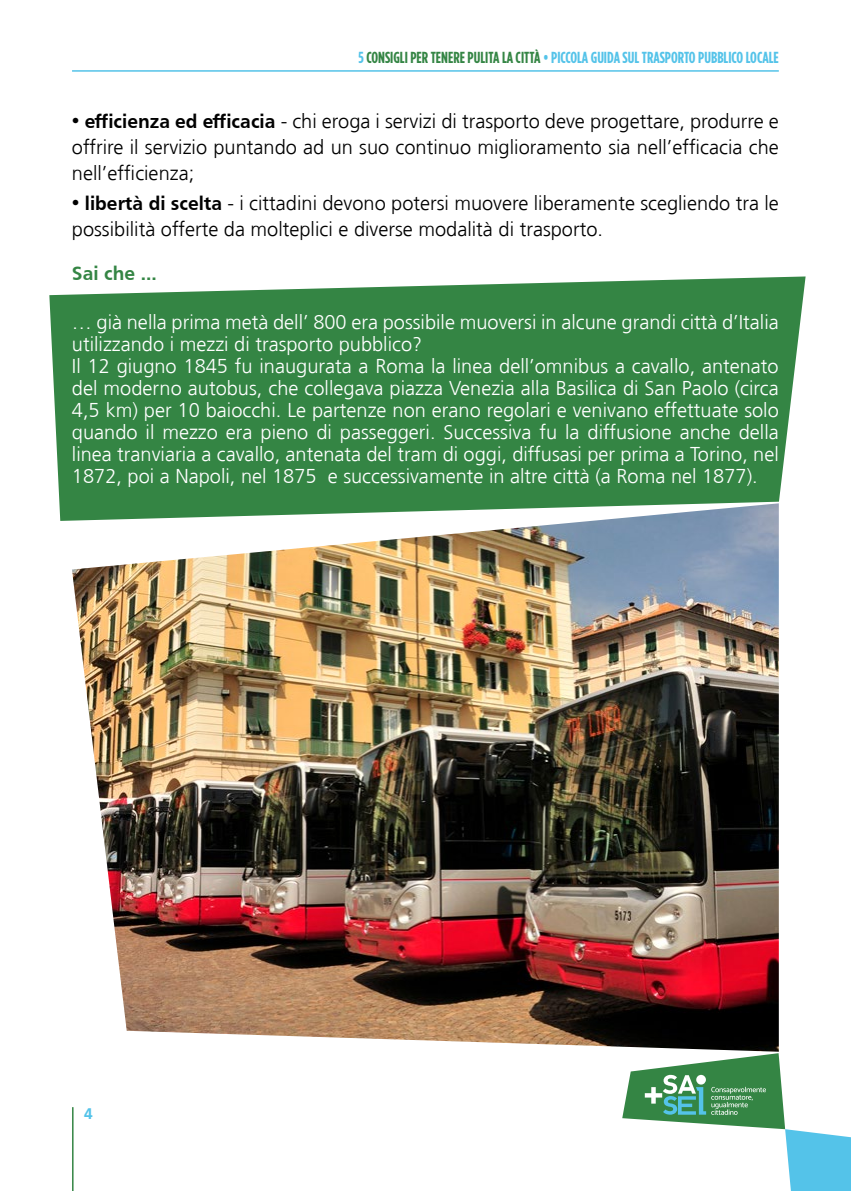
<style>
.page{position:relative;width:851px;height:1191px;background:#fff}
.page>*{position:absolute;margin:0;border:0;box-sizing:border-box;transform-origin:0 0}
.t1{font:300 20px/22px "Frutiger";color:#fff}
.t2{font:300 20px/26px "Frutiger";color:#000;text-align:justify}
.t3{font:700 20px "Frutiger";color:#348544}
.t4{font:700 16px "Gotham Condensed";color:#54c3e9}
.t5{font:700 16px "Frutiger";color:#54c3e9}
.s1{color:#348544}
.s2{font-family:"Apex New";font-weight:500}
.s3{font-weight:700}
</style>
<div class="page">
<svg style="left:49px;top:276px;width:756px;height:245px;background:#428d51"></svg>
<hr style="left:72px;top:1107px;width:2px;height:84px;background:#348544">
<hr style="left:72px;top:70px;width:706px;height:2px;background:#54c3e9">
<svg style="left:622px;top:1053px;width:228px;height:138px"></svg>
<img style="left:72px;top:503px;width:706px;height:548px">
<p class="t4" style="left:358px;top:48px;width:421px">5 <span class="s1">CONSIGLI PER TENERE PULITA LA CITTÀ</span> • PICCOLA GUIDA SUL TRASPORTO PUBBLICO LOCALE</p>
<p class="t2" style="left:72px;top:109px;width:708px"><span class="s2">•</span> <span class="s3">efficienza ed efficacia</span> - chi eroga i servizi di trasporto deve progettare, produrre e offrire il servizio puntando ad un suo continuo miglioramento sia nell’efficacia che nell’efficienza;</p>
<p class="t2" style="left:72px;top:191px;width:708px"><span class="s2">•</span> <span class="s3">libertà di scelta</span> - i cittadini devono potersi muovere liberamente scegliendo tra le possibilità offerte da molteplici e diverse modalità di trasporto.</p>
<p class="t3" style="left:72px;top:262px;width:86px">Sai che …</p>
<p class="t1" style="left:72px;top:311px;width:708px">… già nella prima metà dell’ 800 era possibile muoversi in alcune grandi città d’Italia utilizzando i mezzi di trasporto pubblico?<br>Il 12 giugno 1845 fu inaugurata a Roma la linea dell’omnibus a cavallo, antenato del moderno autobus, che collegava piazza Venezia alla Basilica di San Paolo (circa 4,5 km) per 10 baiocchi. Le partenze non erano regolari e venivano effettuate solo quando il mezzo era pieno di passeggeri. Successiva fu la diffusione anche della linea tranviaria a cavallo, antenata del tram di oggi, diffusasi per prima a Torino, nel 1872, poi a Napoli, nel 1875 e successivamente in altre città (a Roma nel 1877).</p>
<p class="t5" style="left:84px;top:1104px;width:10px">4</p>
</div>
